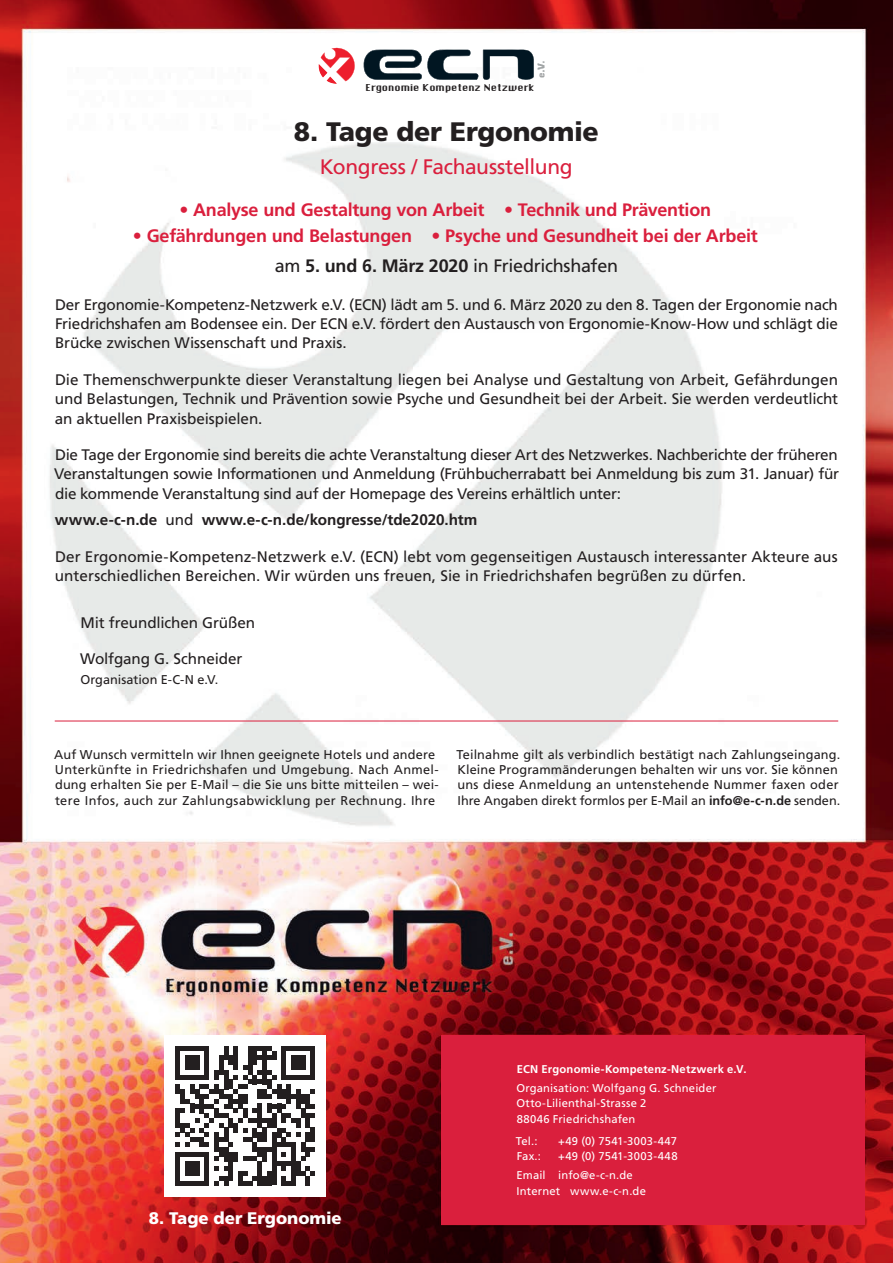
<style>
.page{position:relative;width:893px;height:1263px;background:#fff}
.page>*{position:absolute;margin:0;border:0;box-sizing:border-box;transform-origin:0 0}
.t1{font:900 26.7px "Frutiger LT Std";letter-spacing:-.01em;color:#231f20}
.t2{font:21px "Frutiger LT Std";letter-spacing:-.015em;color:#da1f3d}
.t3{font:700 18px/30.2px "Frutiger LT Std";letter-spacing:-.01em;color:#da1f3d;text-align:center}
.t4{font:900 16.8px "Frutiger LT Std";color:#fff}
.t5{font:15.3px/19px "Frutiger LT Std";letter-spacing:-.005em;color:#231f20;text-align:justify}
.t6{font:700 15.3px "Frutiger LT Std";color:#231f20}
.t7{font:12.75px/15.3px "Frutiger LT Std";letter-spacing:.015em;color:#231f20}
.t8{font:11.25px/15.6px "Frutiger LT Std";letter-spacing:.015em;color:#fff}
.t9{font:700 11.25px "Frutiger LT Std";letter-spacing:.015em;color:#fff}
.t10{font:9.3px "Chicago FLF";letter-spacing:.005em;color:#231f20}
.s1{font-weight:400;color:#231f20}
.s2{color:#231f20}
.s3{font-weight:400}
.s4{font-weight:700}
</style>
<div class="page">
<img style="left:0;top:0;width:893px;height:1263px">
<svg style="left:319px;top:48px;width:36px;height:36px"></svg>
<svg style="left:363px;top:50px;width:182px;height:30px"></svg>
<div style="left:441px;top:1035px;width:424px;height:189px;background:#da1f3d"></div>
<div style="left:165px;top:1035px;width:161px;height:161px;background:#fff"></div>
<svg style="left:175px;top:1046px;width:140px;height:139px"></svg>
<hr style="left:55px;top:721px;width:783px;height:1px;background:#da1f3d">
<p class="t10" style="left:366px;top:82px;width:170px">Ergonomie Kompetenz Netzwerk</p>
<h1 class="t1" style="left:294px;top:116px;width:306px">8. Tage der Ergonomie</h1>
<h2 class="t2" style="left:320px;top:154px;width:254px">Kongress / Fachausstellung</h2>
<p class="t3" style="left:179px;top:195px;width:533px">• Analyse und Gestaltung von Arbeit • Technik und Prävention</p>
<p class="t3" style="left:133px;top:221px;width:626px">• Gefährdungen und Belastungen • Psyche und Gesundheit bei der Arbeit <span class="s1">am</span> <span class="s2">5. und 6. März 2020</span> <span class="s1">in Friedrichshafen</span></p>
<p class="t5" style="left:55px;top:295px;width:784px">Der Ergonomie-Kompetenz-Netzwerk e.V. (ECN) lädt am 5. und 6. März 2020 zu den 8. Tagen der Ergonomie nach Friedrichshafen am Bodensee ein. Der ECN e.V. fördert den Austausch von Ergonomie-Know-How und schlägt die Brücke zwischen Wissenschaft und Praxis.</p>
<p class="t5" style="left:55px;top:370px;width:785px">Die Themenschwerpunkte dieser Veranstaltung liegen bei Analyse und Gestaltung von Arbeit, Gefährdungen und Belastungen, Technik und Prävention sowie Psyche und Gesundheit bei der Arbeit. Sie werden verdeutlicht an aktuellen Praxisbeispielen.</p>
<p class="t5" style="left:54px;top:446px;width:786px">Die Tage der Ergonomie sind bereits die achte Veranstaltung dieser Art des Netzwerkes. Nachberichte der früheren Veranstaltungen sowie Informationen und Anmeldung (Frühbucherrabatt bei Anmeldung bis zum 31. Januar) für die kommende Veranstaltung sind auf der Homepage des Vereins erhältlich unter:</p>
<p class="t6" style="left:55px;top:510px;width:424px">www.e-c-n.de <span class="s3">und</span> www.e-c-n.de/kongresse/tde2020.htm</p>
<p class="t5" style="left:55px;top:547px;width:784px">Der Ergonomie-Kompetenz-Netzwerk e.V. (ECN) lebt vom gegenseitigen Austausch interessanter Akteure aus unterschiedlichen Bereichen. Wir würden uns freuen, Sie in Friedrichshafen begrüßen zu dürfen.</p>
<p class="t5" style="left:80px;top:613px;width:176px">Mit freundlichen Grüßen</p>
<p class="t5" style="left:80px;top:649px;width:164px">Wolfgang G. Schneider</p>
<p class="t7" style="left:80px;top:672px;width:139px">Organisation E-C-N e.V.</p>
<p class="t7" style="left:54px;top:747px;width:386px">Auf Wunsch vermitteln wir Ihnen geeignete Hotels und andere Unterkünfte in Friedrichshafen und Umgebung. Nach Anmel&shy;dung erhalten Sie per E-Mail – die Sie uns bitte mitteilen – wei&shy;tere Infos, auch zur Zahlungsabwicklung per Rechnung. Ihre</p>
<p class="t7" style="left:456px;top:747px;width:385px">Teilnahme gilt als verbindlich bestätigt nach Zahlungseingang.<br>Kleine Programmänderungen behalten wir uns vor. Sie können uns diese Anmeldung an untenstehende Nummer faxen oder Ihre Angaben direkt formlos per E-Mail an <span class="s4">info@e-c-n.de</span> senden.</p>
<p class="t4" style="left:149px;top:1208px;width:194px">8. Tage der Ergonomie</p>
<p class="t9" style="left:517px;top:1063px;width:231px">ECN Ergonomie-Kompetenz-Netzwerk e.V.</p>
<p class="t8" style="left:516px;top:1080px;width:202px">Organisation: Wolfgang G. Schneider<br>Otto-Lilienthal-Strasse 2<br>88046 Friedrichshafen</p>
<p class="t8" style="left:516px;top:1133px;width:23px">Tel.:</p>
<p class="t8" style="left:558px;top:1133px;width:120px">+49 (0) 7541-3003-447</p>
<p class="t8" style="left:517px;top:1149px;width:26px">Fax.:</p>
<p class="t8" style="left:517px;top:1147px;width:163px;line-height:18.6px;text-indent:42px">+49 (0) 7541-3003-448<br>Email info@e-c-n.de</p>
<p class="t8" style="left:517px;top:1183px;width:131px">Internet www.e-c-n.de</p>
</div>
